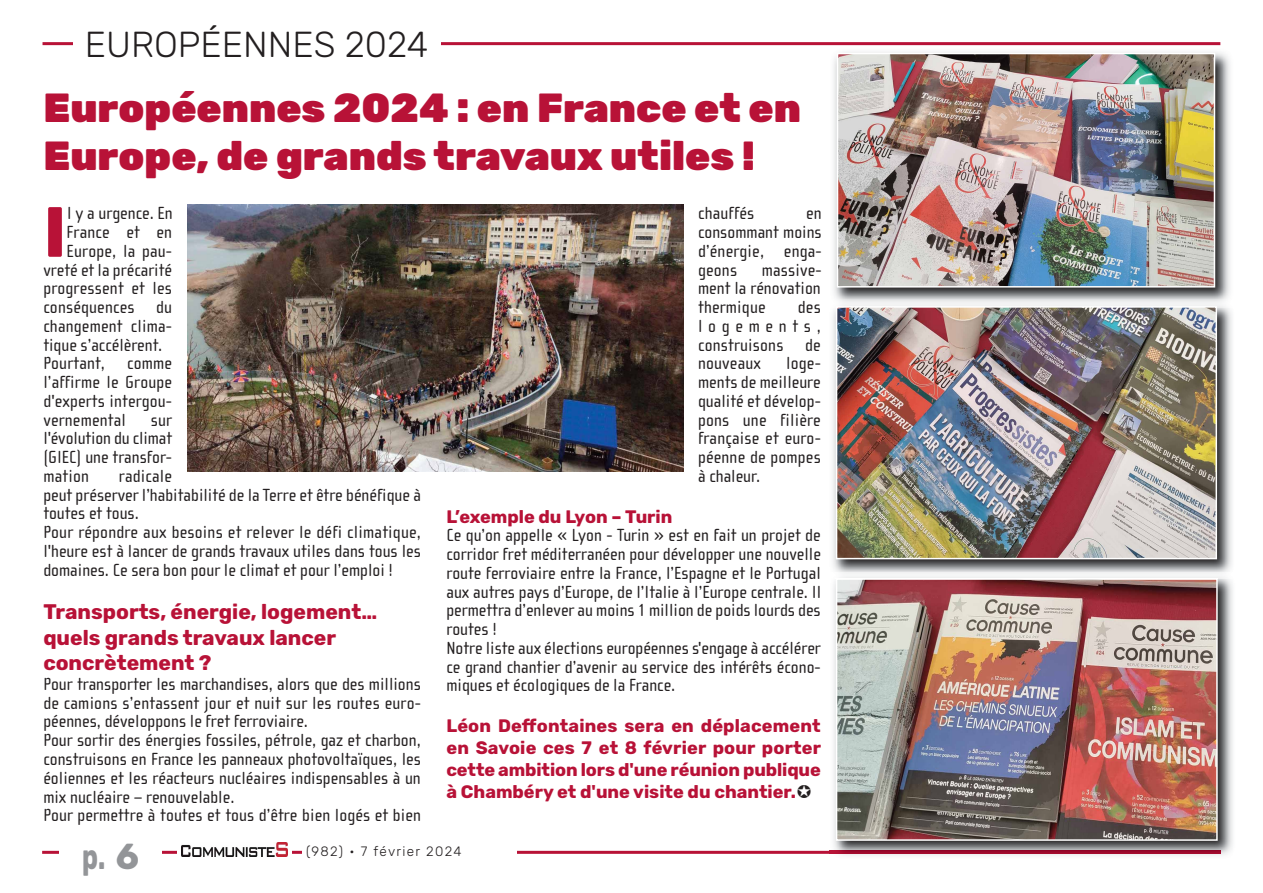
<style>
.page{position:relative;width:1263px;height:893px;background:#fff}
.page>*{position:absolute;margin:0;border:0;box-sizing:border-box;transform-origin:0 0}
.t1{font:700 70.95px "Rubik";color:#b81237}
.t2{font:900 40.5px/48.8px "Rubik";color:#b81237}
.t3{font:300 36px "Rubik";color:#231f20}
.t4{font:700 36px "Rubik";color:#939598;scale:.7 1}
.t5{font:700 21px/25.7px "Rubik";color:#b81237}
.t6{font:18px/18.8px "Cholla Sans";color:#231f20;text-align:justify}
.t7{font:700 18px/22px "Rubik";color:#b81237;text-align:justify}
.t8{font:300 13.5px "Rubik";letter-spacing:.095em;color:#231f20}
</style>
<div class="page">
<hr style="left:42px;top:851px;width:1178px;height:3px;background:#b81237">
<hr style="left:43px;top:42px;width:1177px;height:3px;background:#b81237">
<div style="left:302px;top:843px;width:215px;height:17px;background:#fff"></div>
<div style="left:60px;top:835px;width:102px;height:46px;background:#fff"></div>
<div style="left:177px;top:842px;width:114px;height:19px;background:#fff"></div>
<img style="left:182px;top:843px;width:105px;height:14px">
<div style="left:73px;top:23px;width:367px;height:51px;background:#fff"></div>
<img style="left:187px;top:204px;width:496px;height:268px">
<img style="left:829px;top:579px;width:404px;height:277px">
<img style="left:829px;top:851px;width:391px;height:3px">
<img style="left:839px;top:581px;width:376px;height:257px">
<div style="left:836px;top:578px;width:382px;height:263px;border:2px solid #fff"></div>
<img style="left:833px;top:52px;width:397px;height:248px">
<img style="left:840px;top:56px;width:372px;height:229px">
<div style="left:837px;top:53px;width:378px;height:235px;border:2px solid #fff"></div>
<img style="left:832px;top:300px;width:400px;height:272px">
<img style="left:836px;top:578px;width:382px;height:1px">
<img style="left:839px;top:309px;width:375px;height:247px">
<div style="left:836px;top:306px;width:381px;height:253px;border:2px solid #fff"></div>
<h3 class="t3" style="left:85px;top:23px;width:345px">EUROPÉENNES 2024</h3>
<h2 class="t2" style="left:43px;top:83px;width:759px">Européennes 2024 : en France et en<br>Europe, de grands travaux utiles !</h2>
<h1 class="t1" style="left:43px;top:190px;width:25px">I</h1>
<p class="t6" style="left:67px;top:206px;width:107px">l y a urgence. En</p>
<p class="t6" style="left:67px;top:225px;width:107px">France et en</p>
<p class="t6" style="left:67px;top:243px;width:107px">Europe, la pau-</p>
<p class="t6" style="left:43px;top:262px;width:130px">vreté et la précarité</p>
<p class="t6" style="left:43px;top:281px;width:130px">progressent et les</p>
<p class="t6" style="left:43px;top:300px;width:130px">conséquences du</p>
<p class="t6" style="left:43px;top:318px;width:130px">changement clima-</p>
<p class="t6" style="left:43px;top:337px;width:120px">tique s’accélèrent.</p>
<p class="t6" style="left:43px;top:356px;width:130px">Pourtant, comme</p>
<p class="t6" style="left:43px;top:375px;width:130px">l’affirme le Groupe</p>
<p class="t6" style="left:43px;top:393px;width:130px">d'experts intergou-</p>
<p class="t6" style="left:43px;top:412px;width:84px">vernemental</p>
<p class="t6" style="left:43px;top:412px;width:130px;text-indent:107px">sur l'évolution du climat (GIEC) une transfor&shy;mation</p>
<p class="t6" style="left:43px;top:468px;width:379px;text-align:left;text-indent:76px">radicale<br>peut préserver l’habitabilité de la Terre et être bénéfique à toutes et tous.<br>Pour répondre aux besoins et relever le défi climatique, l'heure est à lancer de grands travaux utiles dans tous les domaines. Ce sera bon pour le climat et pour l’emploi !</p>
<p class="t5" style="left:43px;top:599px;width:335px">Transports, énergie, logement… quels grands travaux lancer concrètement ?</p>
<p class="t6" style="left:43px;top:676px;width:379px;text-align:left">Pour transporter les marchandises, alors que des millions de camions s’entassent jour et nuit sur les routes euro&shy;péennes, développons le fret ferroviaire.<br>Pour sortir des énergies fossiles, pétrole, gaz et charbon, construisons en France les panneaux photovoltaïques, les éoliennes et les réacteurs nucléaires indispensables à un mix nucléaire – renouvelable.<br>Pour permettre à toutes et tous d’être bien logés et bien</p>
<p class="t6" style="left:698px;top:206px;width:58px">chauffés</p>
<p class="t6" style="left:698px;top:206px;width:125px;text-indent:108px">en consommant moins d’énergie, enga&shy;geons</p>
<p class="t6" style="left:698px;top:262px;width:125px;text-indent:64px">massive&shy;ment la rénovation thermique</p>
<p class="t6" style="left:698px;top:300px;width:124px;text-indent:100px">des logements, construisons de nouveaux</p>
<p class="t6" style="left:698px;top:356px;width:124px;text-indent:88px">loge&shy;ments de meilleure qualité et dévelop&shy;pons une filière française et euro&shy;péenne de pompes à chaleur.</p>
<p class="t7" style="left:446px;top:505px;width:227px">L’exemple du Lyon – Turin</p>
<p class="t6" style="left:446px;top:528px;width:376px;text-align:left">Ce qu’on appelle « Lyon - Turin » est en fait un projet de corridor fret méditerranéen pour développer une nouvelle route ferroviaire entre la France, l’Espagne et le Portugal aux autres pays d’Europe, de l’Italie à l’Europe centrale. Il permettra d’enlever au moins 1 million de poids lourds des routes !<br>Notre liste aux élections européennes s'engage à accélérer ce grand chantier d’avenir au service des intérêts écono&shy;miques et écologiques de la France.</p>
<p class="t7" style="left:446px;top:715px;width:376px">Léon Deffontaines sera en déplacement en Savoie ces 7 et 8 février pour porter cette ambition lors d'une réunion publique à Chambéry et d'une visite du chantier.</p>
<h3 class="t4" style="left:82px;top:835px;width:83px">p. 6</h3>
<p class="t8" style="left:306px;top:843px;width:157px">(982) • 7 février 2024</p>
</div>
